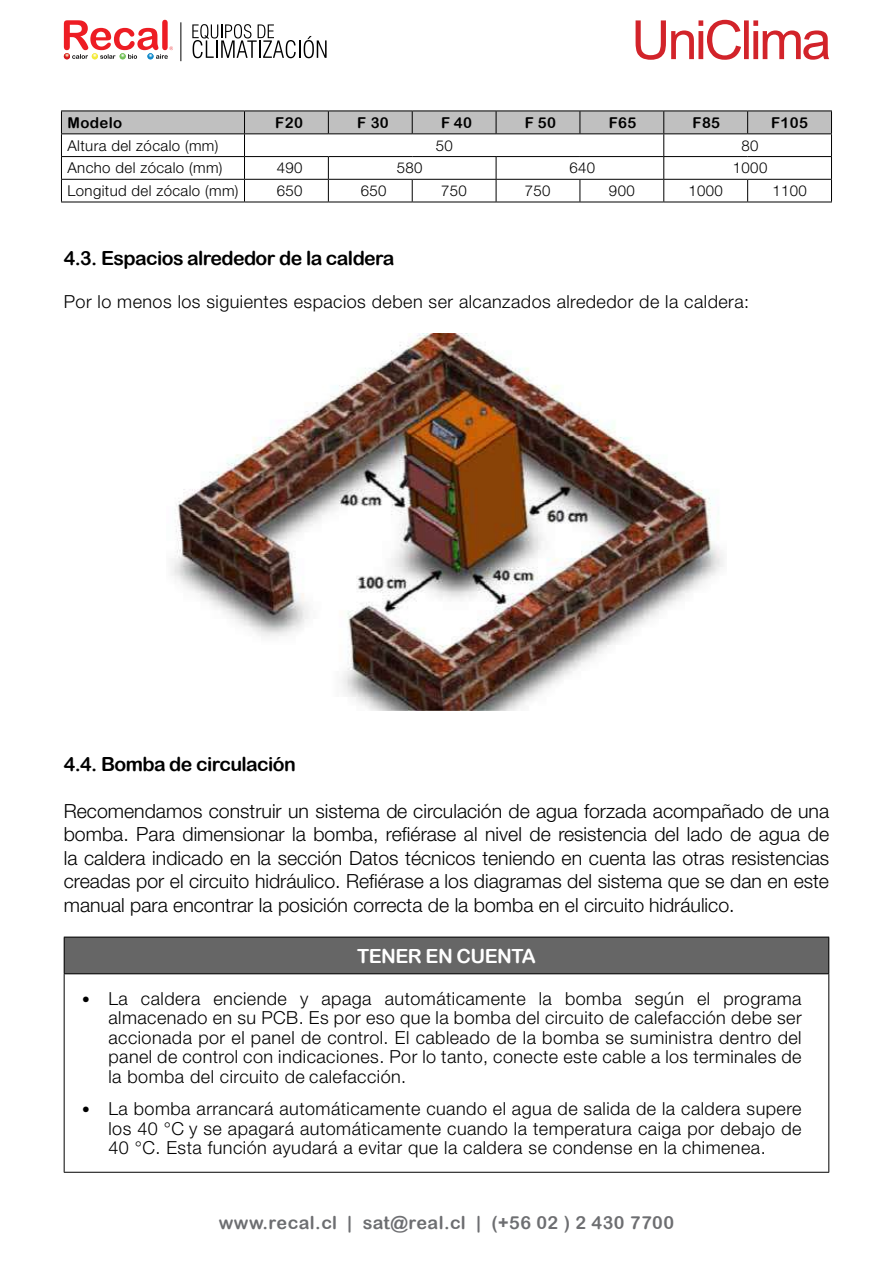
<style>
.page{position:relative;width:893px;height:1263px;background:#fff}
.page>*{position:absolute;margin:0;border:0;box-sizing:border-box;transform-origin:0 0}
.t1{font:300 19.5px/23.4px "Helvetica Neue LT Std";color:#000;text-align:justify}
.t2{font:19.5px "Arial Rounded MT Bold";letter-spacing:-.03em;color:#000}
.t3{font:19.5px "Arial Rounded MT Bold";letter-spacing:-.03em;color:#fff}
.t4{font:300 18px/19.5px "Helvetica Neue LT Std";letter-spacing:.025em;color:#000;text-align:justify}
.t5{font:18px "Arial Rounded MT Bold";letter-spacing:.025em;color:#6d6e71}
.t6{font:300 15px "Helvetica Neue LT Std";letter-spacing:.025em;color:#000}
.t7{font:15px "Arial Rounded MT Bold";letter-spacing:.025em;color:#000}
.s1{font-family:"Calibri";font-weight:400}
</style>
<div class="page">
<svg style="left:636px;top:20px;width:193px;height:40px"></svg>
<svg style="left:64px;top:20px;width:109px;height:40px"></svg>
<svg style="left:192px;top:24px;width:135px;height:34px"></svg>
<hr style="left:180px;top:22px;width:1px;height:39px;background:#000">
<svg style="left:61px;top:111px;width:771px;height:91px"></svg>
<hr style="left:61px;top:202px;width:183px;height:1px;background:#000">
<hr style="left:244px;top:202px;width:84px;height:1px;background:#000">
<hr style="left:328px;top:202px;width:84px;height:1px;background:#000">
<hr style="left:412px;top:202px;width:84px;height:1px;background:#000">
<hr style="left:496px;top:202px;width:84px;height:1px;background:#000">
<hr style="left:580px;top:202px;width:84px;height:1px;background:#000">
<hr style="left:664px;top:202px;width:84px;height:1px;background:#000">
<hr style="left:748px;top:202px;width:84px;height:1px;background:#000">
<img style="left:171px;top:334px;width:553px;height:377px">
<div style="left:64px;top:937px;width:765px;height:37px;background:#666"></div>
<hr style="left:64px;top:937px;width:765px;height:1px;background:#000">
<hr style="left:64px;top:937px;width:1px;height:36px;background:#000">
<hr style="left:828px;top:937px;width:1px;height:36px;background:#000">
<hr style="left:64px;top:973px;width:765px;height:1px;background:#000">
<hr style="left:64px;top:974px;width:1px;height:198px;background:#000">
<hr style="left:828px;top:974px;width:1px;height:198px;background:#000">
<hr style="left:64px;top:1172px;width:765px;height:1px;background:#000">
<p class="t7" style="left:67px;top:114px;width:56px">Modelo</p>
<p class="t7" style="left:275px;top:114px;width:29px">F20</p>
<p class="t7" style="left:357px;top:114px;width:33px">F 30</p>
<p class="t7" style="left:441px;top:114px;width:33px">F 40</p>
<p class="t7" style="left:525px;top:114px;width:33px">F 50</p>
<p class="t7" style="left:609px;top:114px;width:29px">F65</p>
<p class="t7" style="left:693px;top:114px;width:29px">F85</p>
<p class="t7" style="left:771px;top:114px;width:38px">F105</p>
<p class="t6" style="left:67px;top:136px;width:152px">Altura del zócalo (mm)</p>
<p class="t6" style="left:436px;top:136px;width:19px">50</p>
<p class="t6" style="left:741px;top:136px;width:19px">80</p>
<p class="t6" style="left:67px;top:159px;width:157px">Ancho del zócalo (mm)</p>
<p class="t6" style="left:277px;top:159px;width:27px">490</p>
<p class="t6" style="left:397px;top:159px;width:27px">580</p>
<p class="t6" style="left:569px;top:159px;width:27px">640</p>
<p class="t6" style="left:733px;top:159px;width:36px">1000</p>
<p class="t6" style="left:67px;top:181px;width:173px">Longitud del zócalo (mm)</p>
<p class="t6" style="left:277px;top:181px;width:27px">650</p>
<p class="t6" style="left:361px;top:181px;width:27px">650</p>
<p class="t6" style="left:441px;top:181px;width:27px">750</p>
<p class="t6" style="left:525px;top:181px;width:27px">750</p>
<p class="t6" style="left:609px;top:181px;width:27px">900</p>
<p class="t6" style="left:688px;top:181px;width:36px">1000</p>
<p class="t6" style="left:772px;top:181px;width:36px">1100</p>
<p class="t2" style="left:64px;top:246px;width:332px">4.3. Espacios alrededor de la caldera</p>
<p class="t4" style="left:64px;top:291px;width:687px">Por lo menos los siguientes espacios deben ser alcanzados alrededor de la caldera:</p>
<p class="t2" style="left:64px;top:753px;width:234px">4.4. Bomba de circulación</p>
<p class="t1" style="left:64px;top:799px;width:767px">Recomendamos construir un sistema de circulación de agua forzada acompañado de una bomba. Para dimensionar la bomba, refiérase al nivel de resistencia del lado de agua de la caldera indicado en la sección Datos técnicos teniendo en cuenta las otras resistencias creadas por el circuito hidráulico. Refiérase a los diagramas del sistema que se dan en este manual para encontrar la posición correcta de la bomba en el circuito hidráulico.</p>
<p class="t3" style="left:357px;top:944px;width:180px">TENER EN CUENTA</p>
<p class="t4" style="left:108px;top:988px;width:695px;text-indent:-27px"><span class="s1">•</span> La caldera enciende y apaga automáticamente la bomba según el programa almacenado en su PCB. Es por eso que la bomba del circuito de calefacción debe ser accionada por el panel de control. El cableado de la bomba se suministra dentro del panel de control con indicaciones. Por lo tanto, conecte este cable a los terminales de la bomba del circuito de calefacción.</p>
<p class="t4" style="left:108px;top:1098px;width:695px;text-indent:-27px"><span class="s1">•</span> La bomba arrancará automáticamente cuando el agua de salida de la caldera supere los 40 °C y se apagará automáticamente cuando la temperatura caiga por debajo de 40 °C. Esta función ayudará a evitar que la caldera se condense en la chimenea.</p>
<p class="t5" style="left:219px;top:1212px;width:457px">www.recal.cl | sat@real.cl | (+56 02 ) 2 430 7700</p>
</div>
